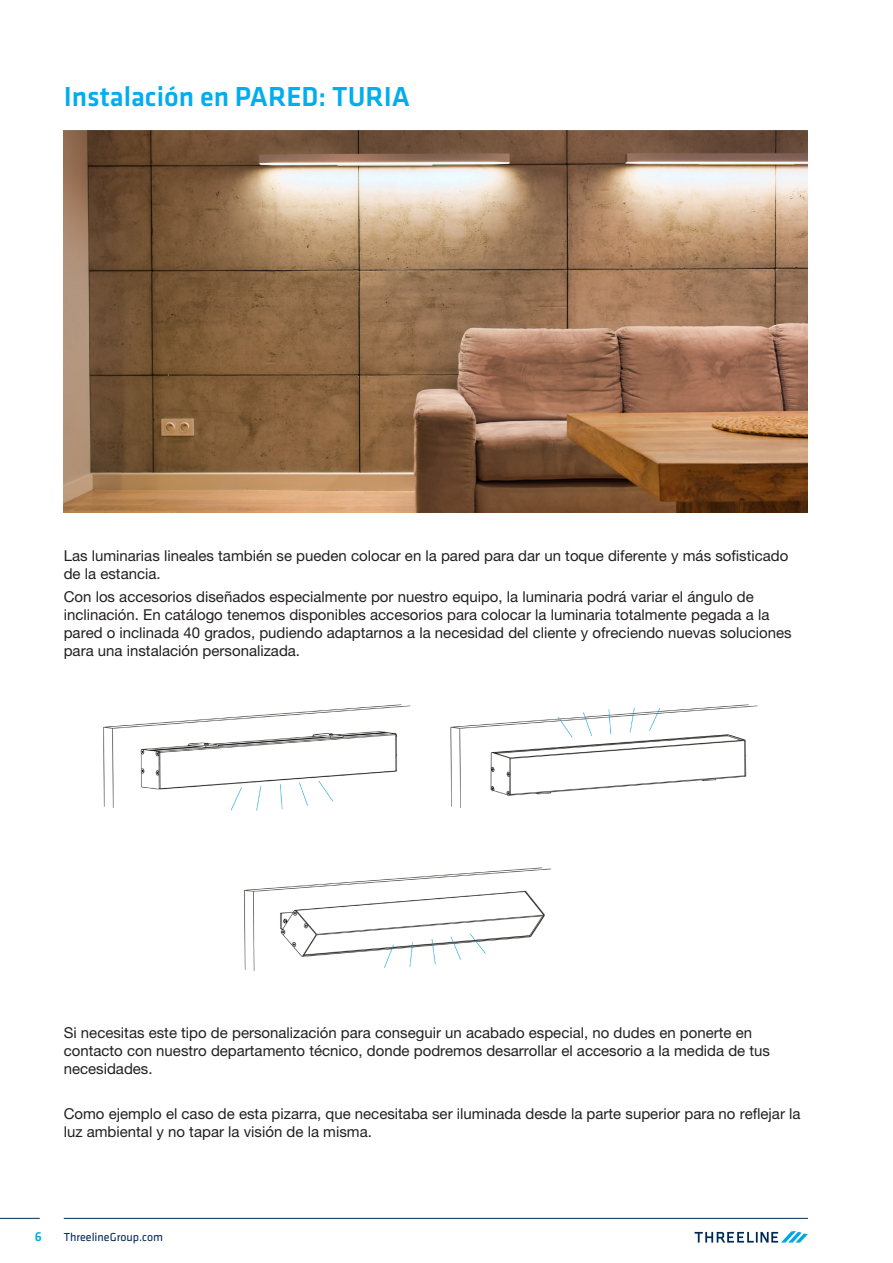
<style>
.page{position:relative;width:893px;height:1263px;background:#fff}
.page>*{position:absolute;margin:0;border:0;box-sizing:border-box;transform-origin:0 0}
.t1{font:500 28.5px "Klavika";color:#00aeef}
.t2{font:15px/18px "Helvetica Neue LT Pro";color:#231f20}
.t3{font:500 13.5px "Klavika";color:#00aee5}
.t4{font:12px "Klavika";color:#002855}
</style>
<div class="page">
<svg style="left:695px;top:1231px;width:113px;height:11px"></svg>
<hr style="left:64px;top:1218px;width:744px;height:1px;background:#002855">
<hr style="left:0;top:1218px;width:40px;height:1px;background:#002855">
<img style="left:64px;top:131px;width:744px;height:381px">
<img style="left:103px;top:704px;width:655px;height:267px">
<h1 class="t1" style="left:64px;top:81px;width:348px">Instalación en PARED: TURIA</h1>
<p class="t2" style="left:64px;top:547px;width:726px">Las luminarias lineales también se pueden colocar en la pared para dar un toque diferente y más sofisticado de la estancia.</p>
<p class="t2" style="left:64px;top:587px;width:729px">Con los accesorios diseñados especialmente por nuestro equipo, la luminaria podrá variar el ángulo de inclinación. En catálogo tenemos disponibles accesorios para colocar la luminaria totalmente pegada a la pared o inclinada 40 grados, pudiendo adaptarnos a la necesidad del cliente y ofreciendo nuevas soluciones para una instalación personalizada.</p>
<p class="t2" style="left:64px;top:1024px;width:708px">Si necesitas este tipo de personalización para conseguir un acabado especial, no dudes en ponerte en contacto con nuestro departamento técnico, donde podremos desarrollar el accesorio a la medida de tus necesidades.</p>
<p class="t2" style="left:64px;top:1104px;width:738px">Como ejemplo el caso de esta pizarra, que necesitaba ser iluminada desde la parte superior para no reflejar la luz ambiental y no tapar la visión de la misma.</p>
<p class="t3" style="left:35px;top:1229px;width:9px">6</p>
<p class="t4" style="left:64px;top:1231px;width:101px">ThreelineGroup.com</p>
</div>
